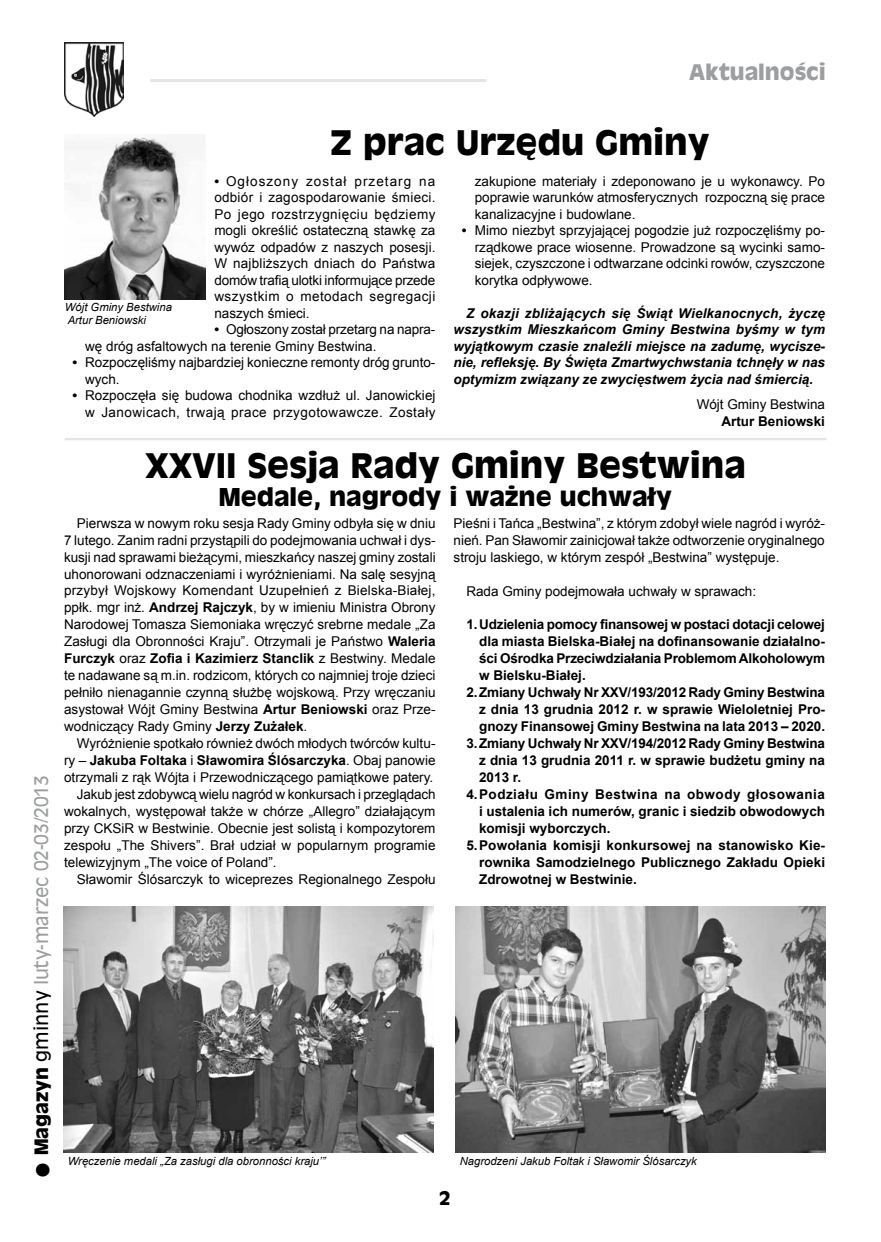
<style>
.page{position:relative;width:881px;height:1242px;background:#fff}
.page>*{position:absolute;margin:0;border:0;box-sizing:border-box;transform-origin:0 0}
.t1{font:700 33px "Antique Olive";color:#000}
.t2{font:700 24px "Antique Olive";color:#000}
.t3{font:700 21px "Antique Olive";color:#9c9e9f}
.t4{font:18px "Antique Olive";color:#9c9e9f}
.t5{font:700 18px "Antique Olive";color:#000}
.t6{font:13.5px/16.5px "Arial";color:#000;text-align:justify}
.t7{font:700 13.5px "Arial";color:#000}
.t8{font:italic 700 13.5px/16.5px "Arial";color:#000;text-align:justify}
.t9{font:700 13.5px "Arial";letter-spacing:.035em;color:#000}
.t10{font:italic 11.25px/13.5px "Arial";color:#000}
.s1{font-weight:700;font-size:36px;color:#000}
.s2{font-weight:700;color:#000}
.s3{color:#000}
.s4{font-weight:700}
.s5{font-weight:400}
</style>
<div class="page">
<img style="left:64px;top:43px;width:59px;height:73px">
<hr style="left:150px;top:79px;width:336px;height:3px;background:#e3e4e4">
<img style="left:65px;top:137px;width:141px;height:162px">
<img style="left:455px;top:906px;width:370px;height:246px">
<img style="left:64px;top:906px;width:369px;height:246px">
<hr style="left:65px;top:438px;width:761px;height:2px;background:#e3e4e4">
<h3 class="t3" style="left:689px;top:58px;width:138px">Aktualności</h3>
<h3 class="t4" style="left:30px;top:1179px;width:405px;rotate:-90deg"><span class="s1">•</span> <span class="s2">Magazyn</span> <span class="s3">gminny</span> luty-marzec 02-03/2013</h3>
<h1 class="t1" style="left:330px;top:121px;width:381px">Z prac Urzędu Gminy</h1>
<p class="t6" style="left:214px;top:173px;width:222px"><span class="s4">•</span> Ogłoszony został przetarg na odbiór i zagospodarowanie śmieci.<br>Po jego rozstrzygnięciu będziemy mogli określić ostateczną stawkę za wywóz odpadów z naszych posesji.<br>W najbliższych dniach do Państwa domów trafią ulotki informujące przede wszystkim o metodach segregacji naszych śmieci.</p>
<p class="t6" style="left:85px;top:321px;width:352px;text-indent:129px"><span class="s4">•</span> Ogłoszony został przetarg na napra&shy;wę dróg asfaltowych na terenie Gminy Bestwina.</p>
<p class="t6" style="left:85px;top:354px;width:352px;text-indent:-13px"><span class="s4">•</span> Rozpoczęliśmy najbardziej konieczne remonty dróg grunto&shy;wych.</p>
<p class="t6" style="left:72px;top:387px;width:364px;text-align:right"><span class="s4">•</span> Rozpoczęła się budowa chodnika wzdłuż ul. Janowickiej w Janowicach, trwają prace przygotowawcze. Zostały</p>
<p class="t10" style="left:65px;top:300px;width:108px">Wójt Gminy Bestwina<br>Artur Beniowski</p>
<p class="t6" style="left:474px;top:173px;width:351px">zakupione materiały i zdeponowano je u wykonawcy. Po poprawie warunków atmosferycznych rozpoczną się prace kanalizacyjne i budowlane.</p>
<p class="t6" style="left:474px;top:222px;width:352px;text-indent:-13px"><span class="s4">•</span> Mimo niezbyt sprzyjającej pogodzie już rozpoczęliśmy po&shy;rządkowe prace wiosenne. Prowadzone są wycinki samo&shy;siejek, czyszczone i odtwarzane odcinki rowów, czyszczone korytka odpływowe.</p>
<p class="t8" style="left:453px;top:305px;width:373px;text-indent:13px">Z okazji zbliżających się Świąt Wielkanocnych, życzę wszystkim Mieszkańcom Gminy Bestwina byśmy w tym wyjątkowym czasie znaleźli miejsce na zadumę, wycisze&shy;nie, refleksję. By Święta Zmartwychwstania tchnęły w nas optymizm związany ze zwycięstwem życia nad śmiercią.</p>
<p class="t6" style="left:696px;top:396px;width:130px">Wójt Gminy Bestwina</p>
<p class="t7" style="left:721px;top:412px;width:105px">Artur Beniowski</p>
<h1 class="t1" style="left:145px;top:443px;width:602px">XXVII Sesja Rady Gminy Bestwina</h1>
<h2 class="t2" style="left:219px;top:481px;width:454px">Medale, nagrody i ważne uchwały</h2>
<p class="t6" style="left:64px;top:514px;width:373px;line-height:17px;text-indent:13px">Pierwsza w nowym roku sesja Rady Gminy odbyła się w dniu 7 lutego. Zanim radni przystąpili do podejmowania uchwał i dys&shy;kusji nad sprawami bieżącymi, mieszkańcy naszej gminy zostali uhonorowani odznaczeniami i wyróżnieniami. Na salę sesyjną przybył Wojskowy Komendant Uzupełnień z Bielska-Białej, ppłk. mgr inż. <span class="s4">Andrzej Rajczyk</span>, by w imieniu Ministra Obrony Narodowej Tomasza Siemoniaka wręczyć srebrne medale „Za Zasługi dla Obronności Kraju”. Otrzymali je Państwo <span class="s4">Waleria Furczyk</span> oraz <span class="s4">Zofia i Kazimierz Stanclik</span> z Bestwiny. Medale te nadawane są m.in. rodzicom, których co najmniej troje dzieci pełniło nienagannie czynną służbę wojskową. Przy wręczaniu asystował Wójt Gminy Bestwina <span class="s4">Artur Beniowski</span> oraz Prze&shy;wodniczący Rady Gminy <span class="s4">Jerzy Zużałek</span>.</p>
<p class="t6" style="left:77px;top:735px;width:360px">Wyróżnienie spotkało również dwóch młodych twórców kultu-</p>
<p class="t7" style="left:64px;top:751px;width:373px"><span class="s5">ry –</span> Jakuba Foltaka <span class="s5">i</span> Sławomira Ślósarczyka<span class="s5">. Obaj panowie</span></p>
<p class="t6" style="left:64px;top:769px;width:370px">otrzymali z rąk Wójta i Przewodniczącego pamiątkowe patery.</p>
<p class="t6" style="left:77px;top:786px;width:360px">Jakub jest zdobywcą wielu nagród w konkursach i przeglądach</p>
<p class="t6" style="left:64px;top:803px;width:373px">wokalnych, występował także w chórze „Allegro” działającym</p>
<p class="t6" style="left:64px;top:820px;width:373px">przy CKSiR w Bestwinie. Obecnie jest solistą i kompozytorem</p>
<p class="t6" style="left:64px;top:837px;width:373px">zespołu „The Shivers”. Brał udział w popularnym programie</p>
<p class="t6" style="left:64px;top:854px;width:214px">telewizyjnym „The voice of Poland”.</p>
<p class="t6" style="left:77px;top:871px;width:360px">Sławomir Ślósarczyk to wiceprezes Regionalnego Zespołu</p>
<p class="t6" style="left:453px;top:514px;width:373px;line-height:17px">Pieśni i Tańca „Bestwina”, z którym zdobył wiele nagród i wyróż&shy;nień. Pan Sławomir zainicjował także odtworzenie oryginalnego stroju laskiego, w którym zespół „Bestwina” występuje.</p>
<p class="t6" style="left:466px;top:583px;width:291px">Rada Gminy podejmowała uchwały w sprawach:</p>
<p class="t7" style="left:466px;top:616px;width:360px">1.Udzielenia pomocy finansowej w postaci dotacji celowej</p>
<p class="t7" style="left:479px;top:633px;width:347px">dla miasta Bielska-Białej na dofinansowanie działalno-</p>
<p class="t7" style="left:479px;top:650px;width:347px">ści Ośrodka Przeciwdziałania Problemom Alkoholowym</p>
<p class="t7" style="left:479px;top:666px;width:108px">w Bielsku-Białej.</p>
<p class="t7" style="left:466px;top:683px;width:360px">2.Zmiany Uchwały Nr XXV/193/2012 Rady Gminy Bestwina</p>
<p class="t7" style="left:479px;top:700px;width:347px">z dnia 13 grudnia 2012 r. w sprawie Wieloletniej Pro-</p>
<p class="t7" style="left:479px;top:717px;width:347px">gnozy Finansowej Gminy Bestwina na lata 2013 – 2020.</p>
<p class="t7" style="left:466px;top:734px;width:360px">3.Zmiany Uchwały Nr XXV/194/2012 Rady Gminy Bestwina</p>
<p class="t7" style="left:479px;top:751px;width:347px">z dnia 13 grudnia 2011 r. w sprawie budżetu gminy na</p>
<p class="t7" style="left:479px;top:768px;width:44px">2013 r.</p>
<p class="t9" style="left:466px;top:785px;width:360px">4.Podziału Gminy Bestwina na obwody głosowania</p>
<p class="t7" style="left:479px;top:802px;width:347px">i ustalenia ich numerów, granic i siedzib obwodowych</p>
<p class="t7" style="left:479px;top:819px;width:133px">komisji wyborczych.</p>
<p class="t7" style="left:466px;top:836px;width:360px">5.Powołania komisji konkursowej na stanowisko Kie-</p>
<p class="t7" style="left:479px;top:853px;width:347px">rownika Samodzielnego Publicznego Zakładu Opieki</p>
<p class="t7" style="left:479px;top:870px;width:159px">Zdrowotnej w Bestwinie.</p>
<p class="t10" style="left:68px;top:1155px;width:259px">Wręczenie medali „Za zasługi dla obronności kraju’”</p>
<p class="t10" style="left:459px;top:1155px;width:238px">Nagrodzeni Jakub Foltak i Sławomir Ślósarczyk</p>
<h3 class="t5" style="left:438px;top:1186px;width:13px">2</h3>
</div>
